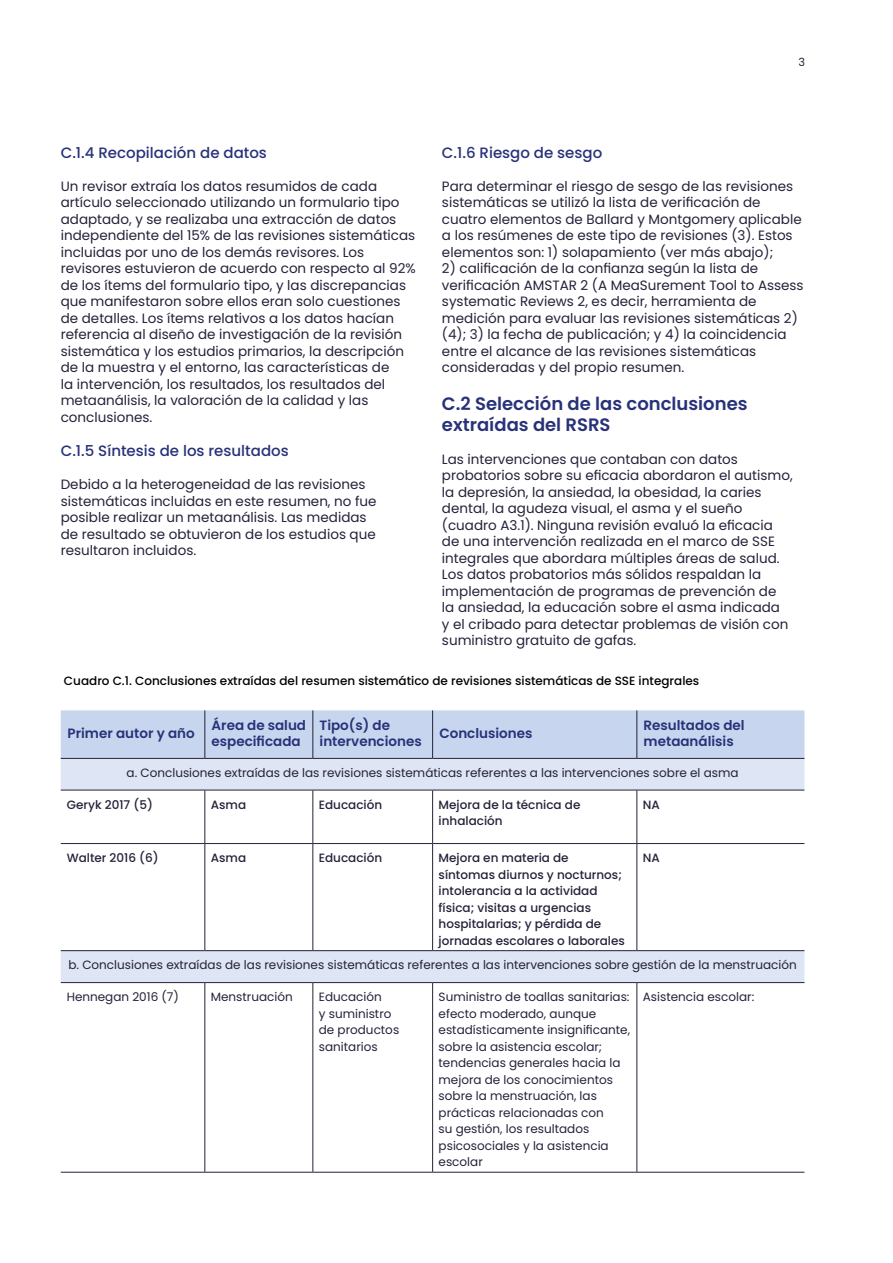
<style>
.page{position:relative;width:893px;height:1263px;background:#fff}
.page>*{position:absolute;margin:0;border:0;box-sizing:border-box;transform-origin:0 0}
.t1{font:600 18px/21px "Poppins";color:#283279}
.t2{font:500 15px "Poppins";color:#283279}
.t3{font:13.5px/16.5px "Poppins";color:#25213a}
.t4{font:600 13.5px/16.5px "Poppins";color:#283279}
.t5{font:12px/16.5px "Poppins";color:#25213a}
.t6{font:500 12px/16.5px "Poppins";color:#25213a}
.t7{font:500 12px "Poppins";color:#000}
.t8{font:11.25px "Poppins";color:#25213a}
</style>
<div class="page">
<div style="left:61px;top:710px;width:743px;height:48px;background:#c7d6ee"></div>
<svg style="left:61px;top:759px;width:743px;height:223px"></svg>
<hr style="left:61px;top:790px;width:144px;height:1px;background:#25213a">
<hr style="left:205px;top:790px;width:108px;height:1px;background:#25213a">
<hr style="left:204px;top:790px;width:1px;height:53px;background:#25213a">
<hr style="left:313px;top:790px;width:120px;height:1px;background:#25213a">
<hr style="left:312px;top:790px;width:1px;height:53px;background:#25213a">
<hr style="left:433px;top:790px;width:204px;height:1px;background:#25213a">
<hr style="left:432px;top:790px;width:1px;height:53px;background:#25213a">
<hr style="left:637px;top:790px;width:167px;height:1px;background:#25213a">
<hr style="left:636px;top:790px;width:1px;height:53px;background:#25213a">
<hr style="left:61px;top:843px;width:144px;height:1px;background:#25213a">
<hr style="left:205px;top:843px;width:108px;height:1px;background:#25213a">
<hr style="left:204px;top:844px;width:1px;height:106px;background:#25213a">
<hr style="left:313px;top:843px;width:120px;height:1px;background:#25213a">
<hr style="left:312px;top:844px;width:1px;height:106px;background:#25213a">
<hr style="left:433px;top:843px;width:204px;height:1px;background:#25213a">
<hr style="left:432px;top:844px;width:1px;height:106px;background:#25213a">
<hr style="left:637px;top:843px;width:167px;height:1px;background:#25213a">
<hr style="left:636px;top:844px;width:1px;height:106px;background:#25213a">
<hr style="left:61px;top:950px;width:144px;height:1px;background:#25213a">
<hr style="left:205px;top:950px;width:108px;height:1px;background:#25213a">
<hr style="left:313px;top:950px;width:120px;height:1px;background:#25213a">
<hr style="left:433px;top:950px;width:204px;height:1px;background:#25213a">
<hr style="left:637px;top:950px;width:167px;height:1px;background:#25213a">
<hr style="left:61px;top:982px;width:144px;height:1px;background:#25213a">
<hr style="left:205px;top:982px;width:108px;height:1px;background:#25213a">
<hr style="left:204px;top:983px;width:1px;height:189px;background:#25213a">
<hr style="left:313px;top:982px;width:120px;height:1px;background:#25213a">
<hr style="left:312px;top:983px;width:1px;height:189px;background:#25213a">
<hr style="left:433px;top:982px;width:204px;height:1px;background:#25213a">
<hr style="left:432px;top:983px;width:1px;height:189px;background:#25213a">
<hr style="left:637px;top:982px;width:167px;height:1px;background:#25213a">
<hr style="left:636px;top:983px;width:1px;height:189px;background:#25213a">
<hr style="left:61px;top:1172px;width:144px;height:1px;background:#25213a">
<hr style="left:205px;top:1172px;width:108px;height:1px;background:#25213a">
<hr style="left:313px;top:1172px;width:120px;height:1px;background:#25213a">
<hr style="left:433px;top:1172px;width:204px;height:1px;background:#25213a">
<hr style="left:637px;top:1172px;width:167px;height:1px;background:#25213a">
<hr style="left:204px;top:710px;width:1px;height:48px;background:#25213a">
<hr style="left:312px;top:710px;width:1px;height:48px;background:#25213a">
<hr style="left:432px;top:710px;width:1px;height:48px;background:#25213a">
<hr style="left:636px;top:710px;width:1px;height:48px;background:#25213a">
<hr style="left:61px;top:758px;width:144px;height:1px;background:#25213a">
<hr style="left:205px;top:758px;width:108px;height:1px;background:#25213a">
<hr style="left:313px;top:758px;width:120px;height:1px;background:#25213a">
<hr style="left:433px;top:758px;width:204px;height:1px;background:#25213a">
<hr style="left:637px;top:758px;width:167px;height:1px;background:#25213a">
<p class="t8" style="left:799px;top:55px;width:8px">3</p>
<p class="t2" style="left:61px;top:144px;width:208px">C.1.4 Recopilación de datos</p>
<p class="t3" style="left:61px;top:178px;width:356px">Un revisor extraía los datos resumidos de cada artículo seleccionado utilizando un formulario tipo adaptado, y se realizaba una extracción de datos independiente del 15% de las revisiones sistemáticas incluidas por uno de los demás revisores. Los revisores estuvieron de acuerdo con respecto al 92% de los ítems del formulario tipo, y las discrepancias que manifestaron sobre ellos eran solo cuestiones de detalles. Los ítems relativos a los datos hacían referencia al diseño de investigación de la revisión sistemática y los estudios primarios, la descripción de la muestra y el entorno, las características de<br>la intervención, los resultados, los resultados del metaanálisis, la valoración de la calidad y las conclusiones.</p>
<p class="t2" style="left:61px;top:442px;width:230px">C.1.5 Síntesis de los resultados</p>
<p class="t3" style="left:61px;top:476px;width:317px">Debido a la heterogeneidad de las revisiones sistemáticas incluidas en este resumen, no fue posible realizar un metaanálisis. Las medidas de resultado se obtuvieron de los estudios que resultaron incluidos.</p>
<p class="t2" style="left:442px;top:144px;width:162px">C.1.6 Riesgo de sesgo</p>
<p class="t3" style="left:442px;top:178px;width:361px">Para determinar el riesgo de sesgo de las revisiones sistemáticas se utilizó la lista de verificación de cuatro elementos de Ballard y Montgomery aplicable a los resúmenes de este tipo de revisiones (3). Estos elementos son: 1) solapamiento (ver más abajo);</p>
<p class="t3" style="left:442px;top:260px;width:363px">2) calificación de la confianza según la lista de verificación AMSTAR 2 (A MeaSurement Tool to Assess systematic Reviews 2, es decir, herramienta de medición para evaluar las revisiones sistemáticas 2) (4); 3) la fecha de publicación; y 4) la coincidencia entre el alcance de las revisiones sistemáticas consideradas y del propio resumen.</p>
<h1 class="t1" style="left:442px;top:393px;width:307px">C.2 Selección de las conclusiones extraídas del RSRS</h1>
<p class="t3" style="left:442px;top:451px;width:352px">Las intervenciones que contaban con datos probatorios sobre su eficacia abordaron el autismo, la depresión, la ansiedad, la obesidad, la caries dental, la agudeza visual, el asma y el sueño (cuadro A3.1). Ninguna revisión evaluó la eficacia de una intervención realizada en el marco de SSE integrales que abordara múltiples áreas de salud.<br>Los datos probatorios más sólidos respaldan la implementación de programas de prevención de<br>la ansiedad, la educación sobre el asma indicada<br>y el cribado para detectar problemas de visión con suministro gratuito de gafas.</p>
<p class="t7" style="left:64px;top:673px;width:637px">Cuadro C.1. Conclusiones extraídas del resumen sistemático de revisiones sistemáticas de SSE integrales</p>
<p class="t4" style="left:68px;top:725px;width:129px">Primer autor y año</p>
<p class="t4" style="left:212px;top:717px;width:96px">Área de salud especificada</p>
<p class="t4" style="left:320px;top:717px;width:104px">Tipo(s) de intervenciones</p>
<p class="t4" style="left:439px;top:725px;width:95px">Conclusiones</p>
<p class="t4" style="left:644px;top:717px;width:102px">Resultados del metaanálisis</p>
<p class="t5" style="left:127px;top:765px;width:613px">a. Conclusiones extraídas de las revisiones sistemáticas referentes a las intervenciones sobre el asma</p>
<p class="t6" style="left:67px;top:796px;width:88px">Geryk 2017 (5)</p>
<p class="t6" style="left:211px;top:796px;width:37px">Asma</p>
<p class="t6" style="left:319px;top:796px;width:65px">Educación</p>
<p class="t6" style="left:439px;top:796px;width:143px">Mejora de la técnica de inhalación</p>
<p class="t6" style="left:643px;top:796px;width:19px">NA</p>
<p class="t6" style="left:67px;top:850px;width:94px">Walter 2016 (6)</p>
<p class="t6" style="left:211px;top:850px;width:37px">Asma</p>
<p class="t6" style="left:319px;top:850px;width:65px">Educación</p>
<p class="t6" style="left:439px;top:850px;width:188px">Mejora en materia de síntomas diurnos y nocturnos; intolerancia a la actividad física; visitas a urgencias hospitalarias; y pérdida de jornadas escolares o laborales</p>
<p class="t6" style="left:643px;top:850px;width:19px">NA</p>
<p class="t5" style="left:69px;top:957px;width:730px">b. Conclusiones extraídas de las revisiones sistemáticas referentes a las intervenciones sobre gestión de la menstruación</p>
<p class="t5" style="left:67px;top:989px;width:114px">Hennegan 2016 (7)</p>
<p class="t5" style="left:211px;top:989px;width:83px">Menstruación</p>
<p class="t5" style="left:319px;top:989px;width:82px">Educación<br>y suministro de productos sanitarios</p>
<p class="t5" style="left:439px;top:989px;width:193px">Suministro de toallas sanitarias: efecto moderado, aunque estadísticamente insignificante, sobre la asistencia escolar; tendencias generales hacia la mejora de los conocimientos sobre la menstruación, las prácticas relacionadas con<br>su gestión, los resultados psicosociales y la asistencia escolar</p>
<p class="t5" style="left:643px;top:989px;width:113px">Asistencia escolar:</p>
</div>
